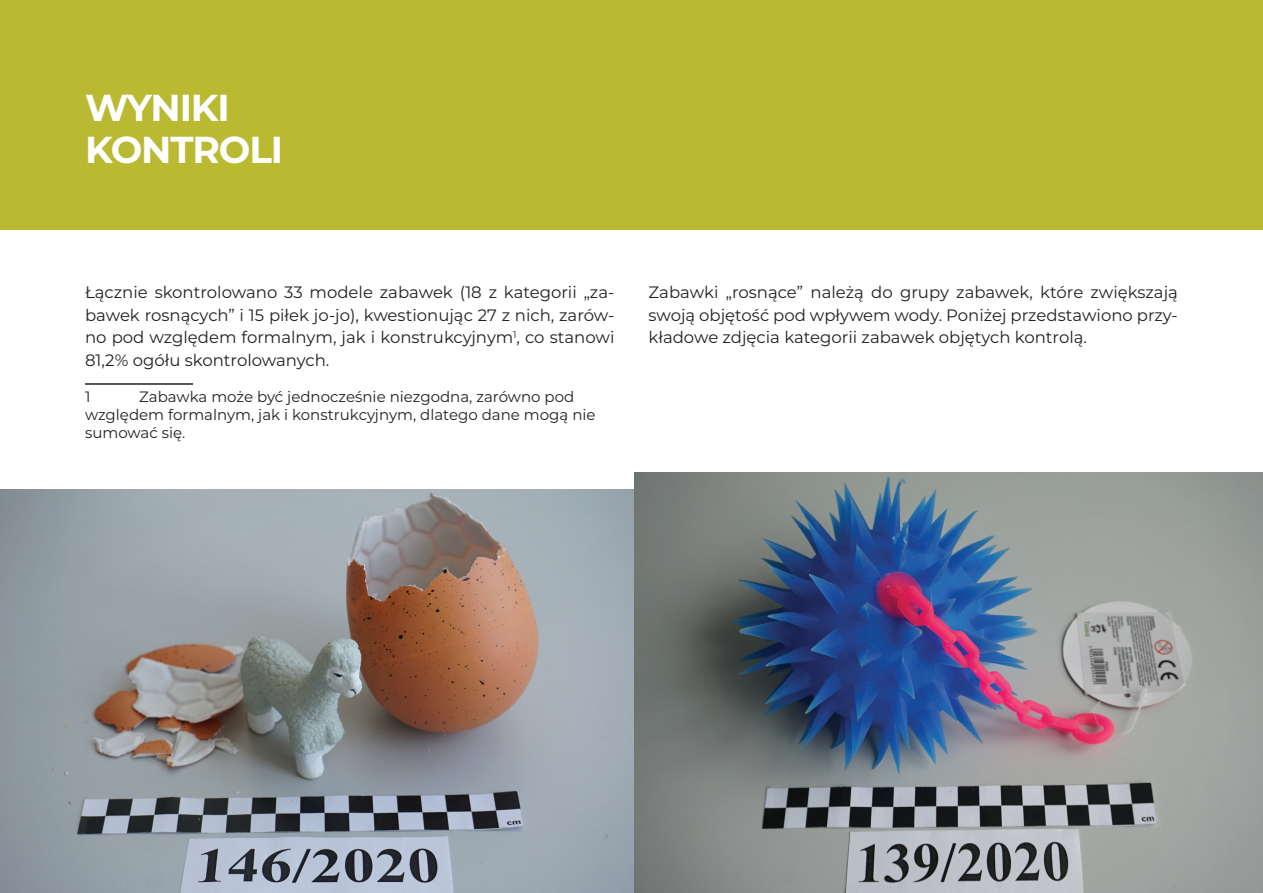
<style>
.page{position:relative;width:1263px;height:893px;background:#fff}
.page>*{position:absolute;margin:0;border:0;box-sizing:border-box;transform-origin:0 0}
.t1{font:700 37.5px/42px "Montserrat";letter-spacing:-.03em;color:#fff}
.t2{font:16.5px/22.5px "Montserrat";color:#231f20;text-align:justify}
.t3{font:15px/18px "Montserrat";color:#231f20}
</style>
<div class="page">
<div style="left:0;top:0;width:1263px;height:230px;background:#bab932"></div>
<img style="left:0;top:489px;width:634px;height:404px">
<img style="left:634px;top:472px;width:629px;height:421px">
<hr style="left:85px;top:383px;width:108px;height:2px;background:#231f20">
<h1 class="t1" style="left:85px;top:85px;width:200px">WYNIKI<br>KONTROLI</h1>
<p class="t2" style="left:85px;top:280px;width:531px">Łącznie skontrolowano 33 modele zabawek (18 z kategorii „za&shy;bawek rosnących” i 15 piłek jo-jo), kwestionując 27 z nich, zarów&shy;no pod względem formalnym, jak i konstrukcyjnym<sup>1</sup>, co stanowi 81,2% ogółu skontrolowanych.</p>
<p class="t3" style="left:85px;top:387px;width:7px">1</p>
<p class="t3" style="left:85px;top:387px;width:512px;text-indent:54px">Zabawka może być jednocześnie niezgodna, zarówno pod względem formalnym, jak i konstrukcyjnym, dlatego dane mogą nie sumować się.</p>
<p class="t2" style="left:648px;top:280px;width:531px">Zabawki „rosnące” należą do grupy zabawek, które zwiększają swoją objętość pod wpływem wody. Poniżej przedstawiono przy&shy;kładowe zdjęcia kategorii zabawek objętych kontrolą.</p>
</div>
